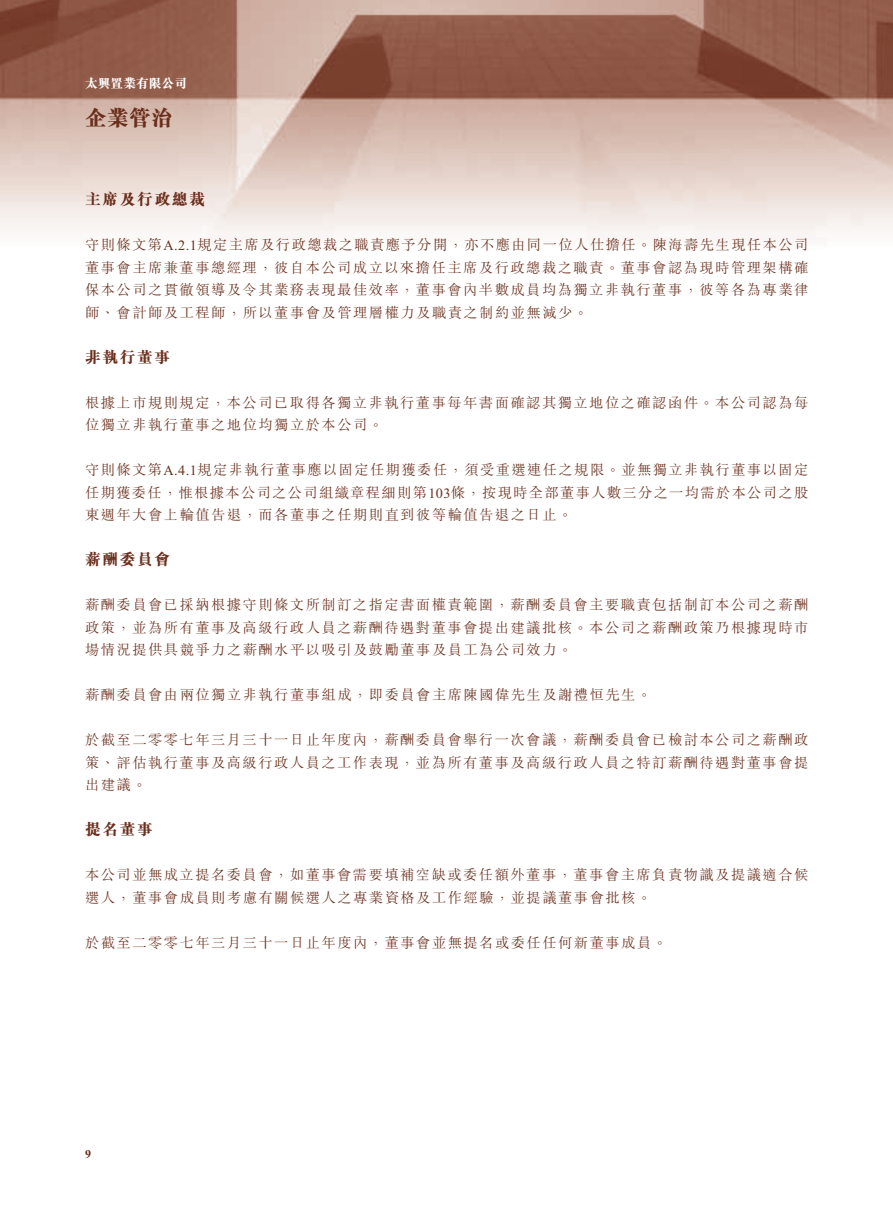
<style>
.page{position:relative;width:893px;height:1211px;background:#fff}
.page>*{position:absolute;margin:0;border:0;box-sizing:border-box;transform-origin:0 0}
.t1{font:800 21.75px "M Sung";color:#6b2e1c}
.t2{font:800 15.75px "M Sung";letter-spacing:.105em;color:#6b2e1c}
.t3{font:300 14.25px/22.5px "M Sung";letter-spacing:.105em;color:#6b2e1c;text-align:justify}
.t4{font:800 12.75px "M Sung";color:#fff}
.t5{font:700 12px "Times";color:#6b2e1c}
.s1{font-family:"Times";font-weight:400}
</style>
<div class="page">
<img style="left:0;top:0;width:892px;height:239px">
<p class="t4" style="left:85px;top:78px;width:103px">太興置業有限公司</p>
<h1 class="t1" style="left:85px;top:109px;width:89px">企業管治</h1>
<p class="t2" style="left:85px;top:193px;width:122px">主席及行政總裁</p>
<p class="t3" style="left:85px;top:235px;width:724px">守則條文第<span class="s1">A.2.1</span>規定主席及行政總裁之職責應予分開，亦不應由同一位人仕擔任。陳海壽先生現任本公司董事會主席兼董事總經理，彼自本公司成立以來擔任主席及行政總裁之職責。董事會認為現時管理架構確保本公司之貫徹領導及令其業務表現最佳效率，董事會內半數成員均為獨立非執行董事，彼等各為專業律師、會計師及工程師，所以董事會及管理層權力及職責之制約並無減少。</p>
<p class="t2" style="left:85px;top:351px;width:87px">非執行董事</p>
<p class="t3" style="left:85px;top:393px;width:724px">根據上市規則規定，本公司已取得各獨立非執行董事每年書面確認其獨立地位之確認函件。本公司認為每位獨立非執行董事之地位均獨立於本公司。</p>
<p class="t3" style="left:85px;top:460px;width:724px">守則條文第<span class="s1">A.4.1</span>規定非執行董事應以固定任期獲委任，須受重選連任之規限。並無獨立非執行董事以固定任期獲委任，惟根據本公司之公司組織章程細則第<span class="s1">103</span>條，按現時全部董事人數三分之一均需於本公司之股東週年大會上輪值告退，而各董事之任期則直到彼等輪值告退之日止。</p>
<p class="t2" style="left:85px;top:553px;width:87px">薪酬委員會</p>
<p class="t3" style="left:85px;top:595px;width:724px">薪酬委員會已採納根據守則條文所制訂之指定書面權責範圍，薪酬委員會主要職責包括制訂本公司之薪酬政策，並為所有董事及高級行政人員之薪酬待遇對董事會提出建議批核。本公司之薪酬政策乃根據現時市場情況提供具競爭力之薪酬水平以吸引及鼓勵董事及員工為公司效力。</p>
<p class="t3" style="left:85px;top:685px;width:567px">薪酬委員會由兩位獨立非執行董事組成，即委員會主席陳國偉先生及謝禮囱先生。</p>
<p class="t3" style="left:85px;top:730px;width:724px">於截至二零零七年三月三十一日止年度內，薪酬委員會舉行一次會議，薪酬委員會已檢討本公司之薪酬政策、評估執行董事及高級行政人員之工作表現，並為所有董事及高級行政人員之特訂薪酬待遇對董事會提出建議。</p>
<p class="t2" style="left:85px;top:823px;width:69px">提名董事</p>
<p class="t3" style="left:85px;top:865px;width:724px">本公司並無成立提名委員會，如董事會需要填補空缺或委任額外董事，董事會主席負責物識及提議適合候選人，董事會成員則考慮有關候選人之專業資格及工作經驗，並提議董事會批核。</p>
<p class="t3" style="left:85px;top:933px;width:583px">於截至二零零七年三月三十一日止年度內，董事會並無提名或委任任何新董事成員。</p>
<p class="t5" style="left:85px;top:1150px;width:7px">9</p>
</div>
